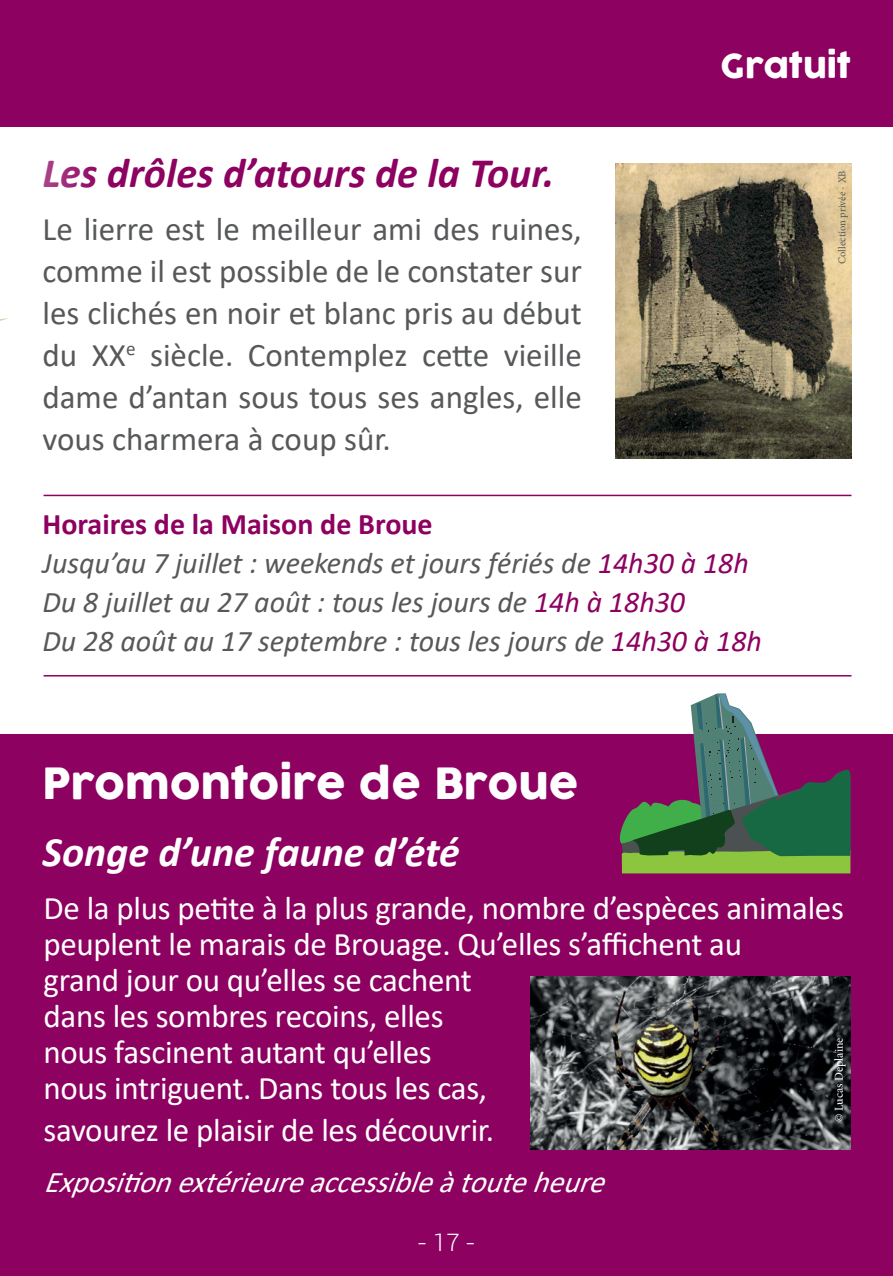
<style>
.page{position:relative;width:893px;height:1276px;background:#fff}
.page>*{position:absolute;margin:0;border:0;box-sizing:border-box;transform-origin:0 0}
.t1{font:italic 700 42px "Calibri";color:#8d0160}
.t2{font:italic 700 42px "Calibri";color:#fff}
.t3{font:42px "Cocogoose";color:#fff}
.t4{font:33px/36px "Calibri";letter-spacing:-.01em;color:#fff}
.t5{font:33px/42px "Calibri";color:#57585a;text-align:justify}
.t6{font:33px "Cocogoose";color:#fff}
.t7{font:italic 30px/39px "Calibri";color:#57585a}
.t8{font:italic 30px "Calibri";color:#fff}
.t9{font:300 24px "Roboto";color:#fff}
.t10{font:12px "Minion Pro";color:#fff}
.t11{font:10.5px "Minion Pro";color:#57585a}
.s1{font-weight:700;font-style:normal;color:#8d0160}
.s2{color:#8d0160}
</style>
<div class="page">
<div style="left:0;top:735px;width:893px;height:541px;background:#8d0160"></div>
<svg style="left:0;top:318px;width:9px;height:3px"></svg>
<img style="left:615px;top:164px;width:236px;height:294px">
<svg style="left:615px;top:693px;width:236px;height:180px"></svg>
<img style="left:531px;top:976px;width:320px;height:173px">
<div style="left:0;top:0;width:893px;height:126px;background:#8d0160"></div>
<hr style="left:44px;top:675px;width:807px;height:1px;background:#8d0160">
<hr style="left:44px;top:495px;width:807px;height:1px;background:#8d0160">
<p class="t1" style="left:43px;top:143px;width:513px">Les drôles d’atours de la Tour.</p>
<p class="t5" style="left:43px;top:207px;width:541px">Le lierre est le meilleur ami des ruines, comme il est possible de le constater sur les clichés en noir et blanc pris au début du XX<sup>e</sup> siècle. Contemplez cette vieille dame d’antan sous tous ses angles, elle vous charmera à coup sûr.</p>
<p class="t6" style="left:720px;top:43px;width:133px">Gratuit</p>
<p class="t11" style="left:835px;top:264px;width:95px;rotate:-90deg">Collection privée - XB</p>
<p class="t7" style="left:43px;top:503px;width:721px"><span class="s1">Horaires de la Maison de Broue<br></span>Jusqu’au 7 juillet : weekends et jours fériés de <span class="s2">14h30 à 18h </span>Du 8 juillet au 27 août : tous les jours de <span class="s2">14h à 18h30<br></span>Du 28 août au 17 septembre : tous les jours de <span class="s2">14h30 à 18h</span></p>
<p class="t3" style="left:43px;top:754px;width:537px">Promontoire de Broue</p>
<p class="t2" style="left:43px;top:822px;width:419px">Songe d’une faune d’été</p>
<p class="t4" style="left:44px;top:888px;width:802px">De la plus petite à la plus grande, nombre d’espèces animales peuplent le marais de Brouage. Qu’elles s’affichent au<br>grand jour ou qu’elles se cachent<br>dans les sombres recoins, elles<br>nous fascinent autant qu’elles<br>nous intriguent. Dans tous les cas,</p>
<p class="t4" style="left:44px;top:1110px;width:452px">savourez le plaisir de les découvrir.</p>
<p class="t8" style="left:44px;top:1160px;width:576px">Expositionextérieureaccessibleàtouteheure</p>
<p class="t10" style="left:831px;top:1122px;width:86px;rotate:-90deg">© Lucas Deplaine</p>
<p class="t9" style="left:417px;top:1226px;width:60px">- 17 -</p>
</div>
